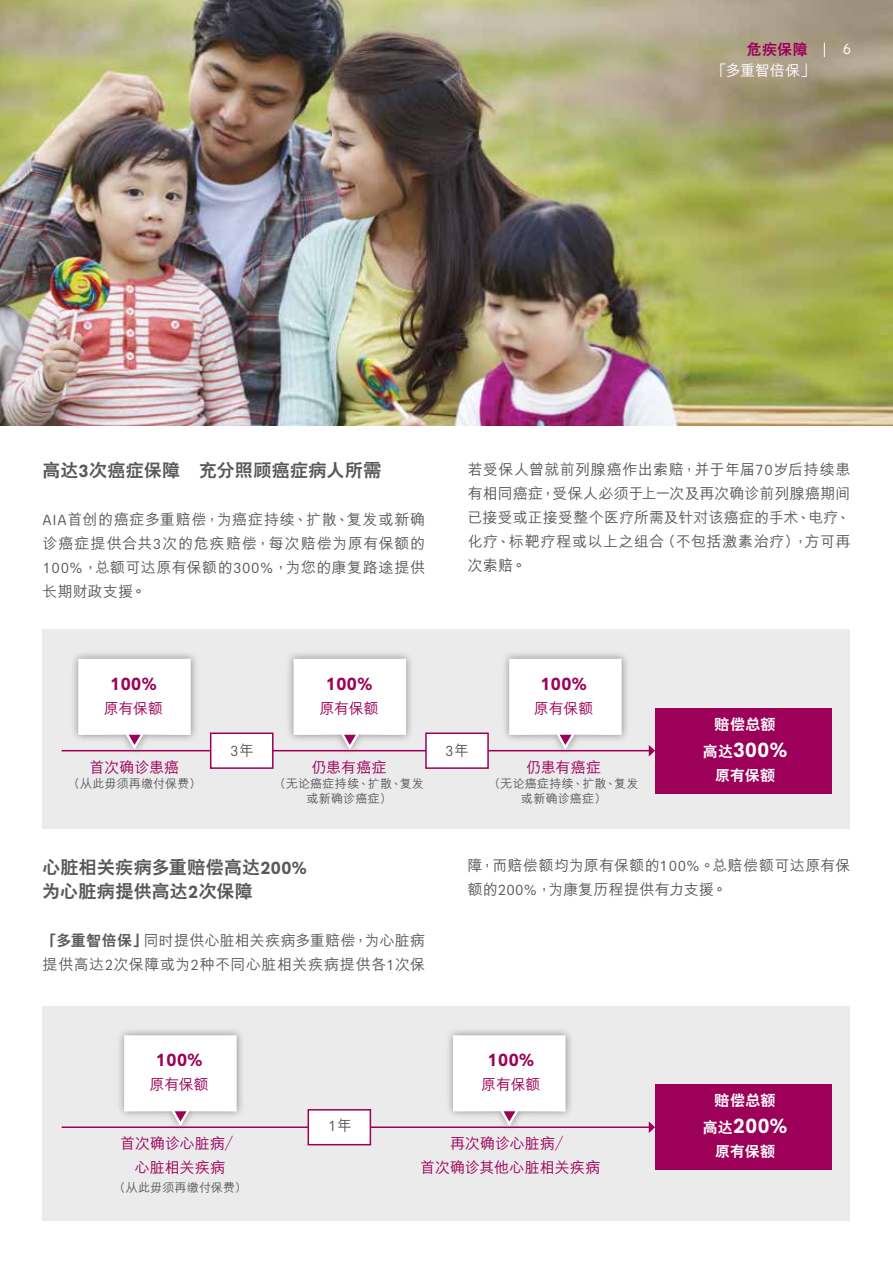
<style>
.page{position:relative;width:893px;height:1263px;background:#fff}
.page>*{position:absolute;margin:0;border:0;box-sizing:border-box;transform-origin:0 0}
.t1{font:700 21px "AIA Everest";letter-spacing:.025em;color:#fff}
.t2{font:800 18px/24px "C Hei 2 HKS";letter-spacing:.015em;color:#58595b}
.t3{font:700 18px "AIA Everest";letter-spacing:.025em;color:#9c0058}
.t4{font:500 15px/24px "M Hei HKS";letter-spacing:.025em;color:#58595b;text-align:justify}
.t5{font:500 15px/24px "M Hei HKS";color:#9c0058;text-align:center}
.t6{font:800 15px "C Hei 2 HKS";letter-spacing:.015em;color:#fff}
.t7{font:500 15px "M Hei HKS";letter-spacing:-.01em;color:#fff}
.t8{font:15px "AIA Everest";color:#58595b}
.t9{font:800 15px "C Hei 2 HKS";color:#9c0058}
.t10{font:15px "AIA Everest";color:#fff}
.t11{font:500 12px/15px "M Hei HKS";letter-spacing:.02em;color:#58595b;text-align:center}
.s1{font-family:"AIA Everest";font-weight:700}
.s2{font-family:"AIA Everest";font-weight:400}
.s3{font-family:"M Hei HKS";font-weight:500}
.s4{font-family:"C Hei 2 HKS";font-weight:800;font-size:15px}
.s5{font-family:"C Hei 2 HKS";font-weight:800}
</style>
<div class="page">
<div style="left:43px;top:1006px;width:807px;height:214px;background:#ebebec"></div>
<div style="left:43px;top:629px;width:807px;height:200px;background:#ebebec"></div>
<img style="left:0;top:0;width:893px;height:426px">
<div style="left:655px;top:708px;width:176px;height:85px;background:#9c0058"></div>
<div style="left:655px;top:1085px;width:176px;height:85px;background:#9c0058"></div>
<div style="left:70px;top:650px;width:129px;height:107px;background:#000;opacity:.4"></div>
<svg style="left:78px;top:659px;width:113px;height:91px;background:#f9f8f8"></svg>
<div style="left:116px;top:1027px;width:129px;height:106px;background:#000;opacity:.4"></div>
<svg style="left:124px;top:1035px;width:113px;height:91px;background:#f9f8f9"></svg>
<div style="left:285px;top:650px;width:129px;height:107px;background:#000;opacity:.4"></div>
<svg style="left:294px;top:659px;width:112px;height:91px;background:#f9f8f9"></svg>
<div style="left:445px;top:1027px;width:129px;height:106px;background:#000;opacity:.4"></div>
<svg style="left:453px;top:1035px;width:112px;height:91px;background:#f9f8f9"></svg>
<div style="left:501px;top:650px;width:129px;height:107px;background:#000;opacity:.4"></div>
<svg style="left:509px;top:659px;width:113px;height:91px;background:#f9f8f8"></svg>
<hr style="left:62px;top:750px;width:587px;height:1px;background:#9c0058">
<svg style="left:649px;top:745px;width:6px;height:11px"></svg>
<hr style="left:62px;top:1126px;width:587px;height:2px;background:#9c0058">
<svg style="left:649px;top:1121px;width:6px;height:12px"></svg>
<div style="left:210px;top:732px;width:64px;height:37px;background:#fff;border:2px solid #9c0058"></div>
<div style="left:308px;top:1109px;width:63px;height:36px;background:#fff;border:2px solid #9c0058"></div>
<div style="left:425px;top:732px;width:64px;height:37px;background:#fff;border:2px solid #9c0058"></div>
<svg style="left:824px;top:43px;width:1px;height:14px"></svg>
<p class="t9" style="left:747px;top:40px;width:62px">危疾保障</p>
<p class="t7" style="left:712px;top:60px;width:105px">「多重智倍保」</p>
<p class="t10" style="left:843px;top:40px;width:10px">6</p>
<p class="t2" style="left:43px;top:459px;width:340px">高達<span class="s1">3</span>次癌症保障　充分照顧癌症病人所需</p>
<p class="t4" style="left:43px;top:507px;width:384px"><span class="s2">AIA</span>首創的癌症多重賠償，為癌症持續、擴散、復發或新確診癌症提供合共<span class="s2">3</span>次的危疾賠償，每次賠償為原有保額的<span class="s2">100%</span>，總額可達原有保額的<span class="s2">300%</span>，為您的康復路途提供長期財政支援。</p>
<p class="t4" style="left:468px;top:456px;width:384px">若受保人曾就前列腺癌作出索賠，並於年屆<span class="s2">70</span>歲後持續患有相同癌症，受保人必須於上一次及再次確診前列腺癌期間已接受或正接受整個醫療所需及針對該癌症的手術、電療、化療、標靶療程或以上之組合（不包括激素治療），方可再次索賠。</p>
<p class="t3" style="left:110px;top:674px;width:48px">100%</p>
<p class="t5" style="left:104px;top:695px;width:61px">原有保額</p>
<p class="t5" style="left:90px;top:754px;width:91px">首次確診患癌</p>
<p class="t11" style="left:68px;top:775px;width:135px">（從此毋須再繳付保費）</p>
<p class="t3" style="left:326px;top:674px;width:48px">100%</p>
<p class="t5" style="left:319px;top:695px;width:61px">原有保額</p>
<p class="t8" style="left:230px;top:742px;width:25px">3<span class="s3">年</span></p>
<p class="t8" style="left:445px;top:742px;width:25px">3<span class="s3">年</span></p>
<p class="t5" style="left:311px;top:754px;width:77px">仍患有癌症</p>
<p class="t11" style="left:274px;top:775px;width:152px">（無論癌症持續、擴散、復發或新確診癌症）</p>
<p class="t3" style="left:540px;top:674px;width:48px">100%</p>
<p class="t5" style="left:534px;top:695px;width:61px">原有保額</p>
<p class="t5" style="left:526px;top:754px;width:77px">仍患有癌症</p>
<p class="t11" style="left:488px;top:775px;width:152px">（無論癌症持續、擴散、復發或新確診癌症）</p>
<p class="t6" style="left:715px;top:714px;width:62px">賠償總額</p>
<h1 class="t1" style="left:703px;top:738px;width:86px"><span class="s4">高達</span>300%</h1>
<p class="t6" style="left:715px;top:765px;width:62px">原有保額</p>
<p class="t2" style="left:43px;top:855px;width:266px">心臟相關疾病多重賠償高達<span class="s1">200%</span>為心臟病提供高達<span class="s1">2</span>次保障</p>
<p class="t4" style="left:43px;top:927px;width:384px"><span class="s5">「多重智倍保」</span>同時提供心臟相關疾病多重賠償，為心臟病提供高達<span class="s2">2</span>次保障或為<span class="s2">2</span>種不同心臟相關疾病提供各<span class="s2">1</span>次保</p>
<p class="t4" style="left:468px;top:852px;width:384px">障，而賠償額均為原有保額的<span class="s2">100%</span>。總賠償額可達原有保額的<span class="s2">200%</span>，為康復歷程提供有力支援。</p>
<p class="t3" style="left:156px;top:1049px;width:48px">100%</p>
<p class="t5" style="left:150px;top:1071px;width:61px">原有保額</p>
<p class="t5" style="left:120px;top:1130px;width:122px">首次確診心臟病／心臟相關疾病</p>
<p class="t11" style="left:113px;top:1179px;width:135px">（從此毋須再繳付保費）</p>
<p class="t8" style="left:328px;top:1118px;width:25px">1<span class="s3">年</span></p>
<p class="t3" style="left:488px;top:1049px;width:48px">100%</p>
<p class="t5" style="left:481px;top:1071px;width:61px">原有保額</p>
<p class="t5" style="left:420px;top:1130px;width:182px">再次確診心臟病／<br>首次確診其他心臟相關疾病</p>
<p class="t6" style="left:715px;top:1090px;width:62px">賠償總額</p>
<h1 class="t1" style="left:703px;top:1113px;width:86px"><span class="s4">高達</span>200%</h1>
<p class="t6" style="left:715px;top:1141px;width:62px">原有保額</p>
</div>
